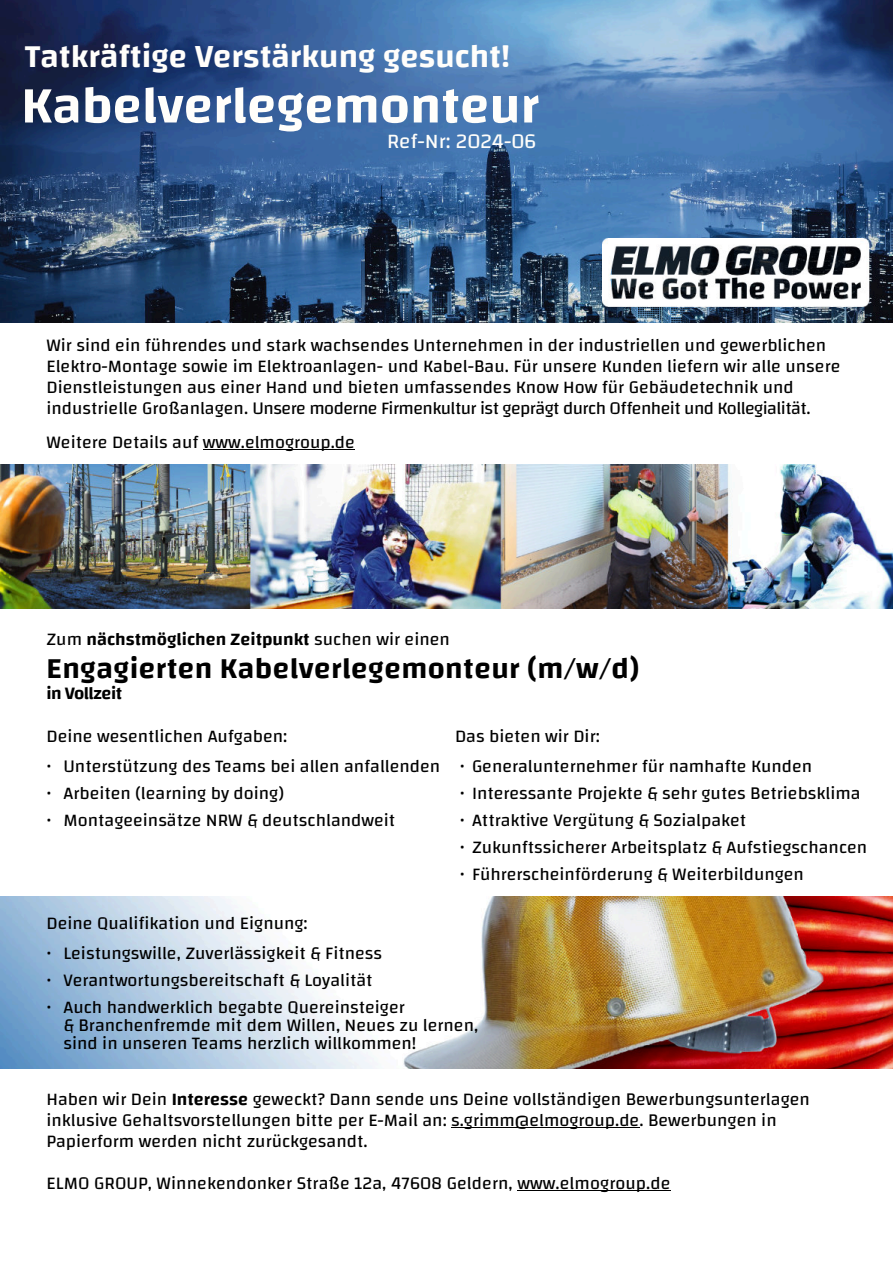
<style>
.page{position:relative;width:893px;height:1263px;background:#fff}
.page>*{position:absolute;margin:0;border:0;box-sizing:border-box;transform-origin:0 0}
.t1{font:600 52.95px "Changa";color:#fffefb}
.t2{font:600 33.15px "Changa";color:#fffefb}
.t3{font:600 30px "Changa";letter-spacing:.01em;color:#000}
.t4{font:21px "Changa";color:#fffefb}
.t5{font:18px/21px "Changa";color:#000}
.t6{font:600 18px "Changa";color:#000}
.t7{font:600 18px "Changa";letter-spacing:-.03em;color:#000}
.s1{font-weight:400}
.s2{font-weight:600}
</style>
<div class="page">
<img style="left:0;top:464px;width:893px;height:144px">
<img style="left:0;top:896px;width:893px;height:172px">
<hr style="left:517px;top:1190px;width:154px;height:1px;background:#000">
<hr style="left:451px;top:1127px;width:188px;height:1px;background:#000">
<hr style="left:203px;top:449px;width:152px;height:1px;background:#000">
<img style="left:0;top:0;width:893px;height:322px">
<img style="left:602px;top:238px;width:268px;height:68px">
<h2 class="t2" style="left:25px;top:36px;width:487px">Tatkräftige Verstärkung gesucht!</h2>
<h1 class="t1" style="left:21px;top:73px;width:519px">Kabelverlegemonteur</h1>
<p class="t4" style="left:387px;top:129px;width:151px">Ref-Nr: 2024-06</p>
<p class="t5" style="left:46px;top:334px;width:795px">Wir sind ein führendes und stark wachsendes Unternehmen in der industriellen und gewerblichen Elektro-Montage sowie im Elektroanlagen- und Kabel-Bau. Für unsere Kunden liefern wir alle unsere Dienstleistungen aus einer Hand und bieten umfassendes Know How für Gebäudetechnik und industrielle Großanlagen. Unsere moderne Firmenkultur ist geprägt durch Offenheit und Kollegialität.</p>
<p class="t5" style="left:46px;top:431px;width:310px">Weitere Details auf www.elmogroup.de</p>
<p class="t6" style="left:46px;top:628px;width:405px"><span class="s1">Zum</span> nächstmöglichen Zeitpunkt <span class="s1">suchen wir einen</span></p>
<h3 class="t3" style="left:46px;top:650px;width:594px">Engagierten Kabelverlegemonteur (m/w/d)</h3>
<p class="t7" style="left:46px;top:682px;width:77px">in Vollzeit</p>
<p class="t5" style="left:46px;top:725px;width:242px">Deine wesentlichen Aufgaben:</p>
<p class="t5" style="left:46px;top:755px;width:395px">• Unterstützung des Teams bei allen anfallenden</p>
<p class="t5" style="left:46px;top:782px;width:239px">• Arbeiten (learning by doing)</p>
<p class="t5" style="left:46px;top:809px;width:350px">• Montageeinsätze NRW &amp; deutschlandweit</p>
<p class="t5" style="left:455px;top:725px;width:146px">Das bieten wir Dir:</p>
<p class="t5" style="left:460px;top:755px;width:354px">• Generalunternehmer für namhafte Kunden</p>
<p class="t5" style="left:460px;top:782px;width:402px">• Interessante Projekte &amp; sehr gutes Betriebsklima</p>
<p class="t5" style="left:460px;top:809px;width:288px">• Attraktive Vergütung &amp; Sozialpaket</p>
<p class="t5" style="left:460px;top:836px;width:409px">• Zukunftssicherer Arbeitsplatz &amp; Aufstiegschancen</p>
<p class="t5" style="left:460px;top:863px;width:346px">• Führerscheinförderung &amp; Weiterbildungen</p>
<p class="t5" style="left:46px;top:912px;width:263px">Deine Qualifikation und Eignung:</p>
<p class="t5" style="left:46px;top:942px;width:337px">• Leistungswille, Zuverlässigkeit &amp; Fitness</p>
<p class="t5" style="left:46px;top:969px;width:328px">• Verantwortungsbereitschaft &amp; Loyalität</p>
<p class="t5" style="left:63px;top:998px;width:416px;line-height:18px;text-indent:-17px">• Auch handwerklich begabte Quereinsteiger<br>&amp; Branchenfremde mit dem Willen, Neues zu lernen, sind in unseren Teams herzlich willkommen!</p>
<p class="t5" style="left:46px;top:1088px;width:765px">Haben wir Dein <span class="s2">Interesse</span> geweckt? Dann sende uns Deine vollständigen Bewerbungsunterlagen inklusive Gehaltsvorstellungen bitte per E-Mail an: s.grimm@elmogroup.de. Bewerbungen in<br>Papierform werden nicht zurückgesandt.</p>
<p class="t5" style="left:46px;top:1172px;width:626px">ELMO GROUP, Winnekendonker Straße 12a, 47608 Geldern, www.elmogroup.de</p>
</div>
